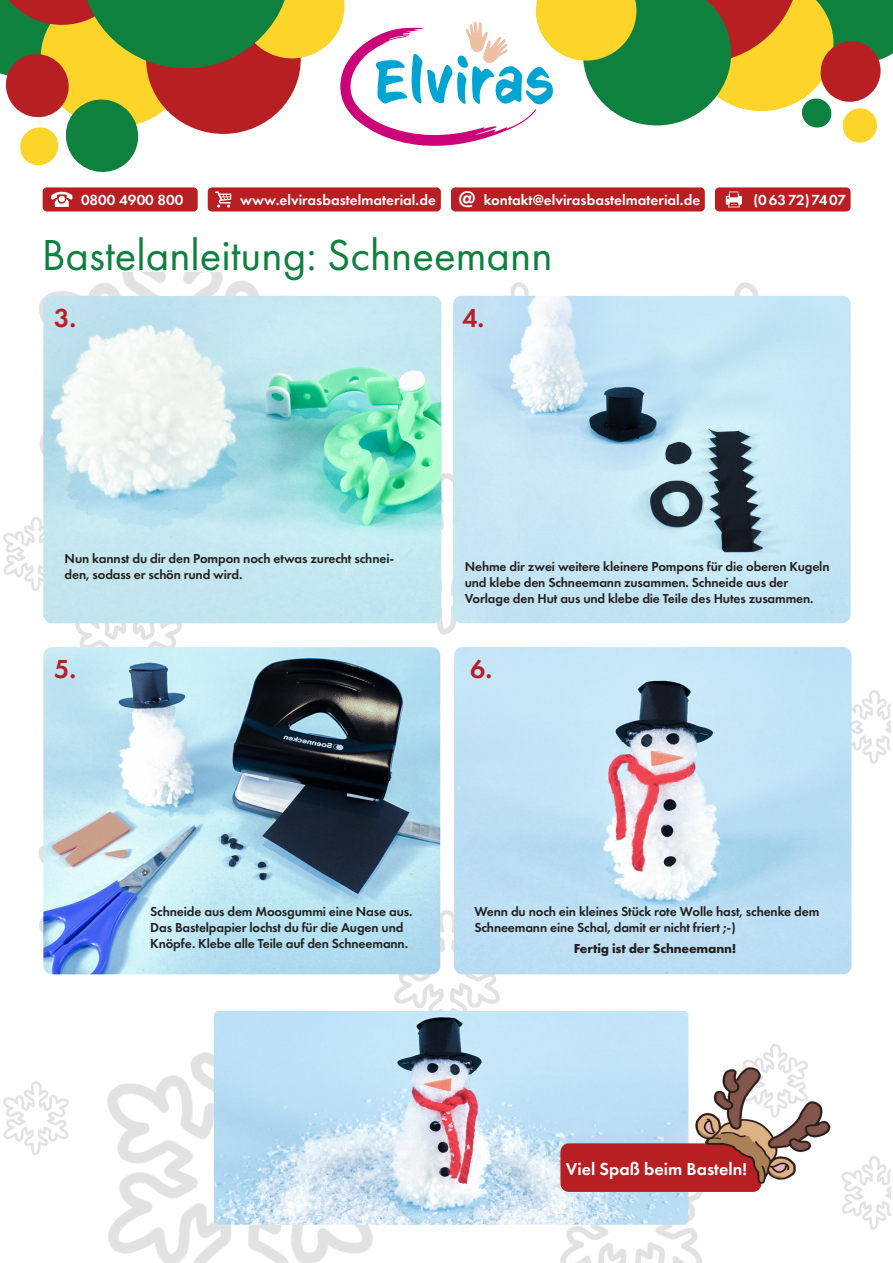
<style>
.page{position:relative;width:893px;height:1263px;background:#fff}
.page>*{position:absolute;margin:0;border:0;box-sizing:border-box;transform-origin:0 0}
.t1{font:45px "Futura PT";color:#0e813f}
.t2{font:600 27px "Futura PT";color:#b81f23}
.t3{font:600 18px "Futura PT";color:#fff}
.t4{font:600 15.15px "Futura PT";color:#fff}
.t5{font:600 13.5px/16.2px "Futura PT";letter-spacing:-.01em;color:#231f20}
.t6{font:700 13.5px "Futura PT";letter-spacing:-.01em;color:#231f20}
.s1{font-size:23.55px}
</style>
<div class="page">
<img style="left:3px;top:272px;width:887px;height:991px">
<div style="left:451px;top:187px;width:254px;height:24px;background:#b81f23;border-radius:4px"></div>
<div style="left:208px;top:187px;width:233px;height:24px;background:#b81f23;border-radius:4px"></div>
<svg style="left:215px;top:191px;width:16px;height:17px"></svg>
<div style="left:715px;top:187px;width:136px;height:24px;background:#b81f23;border-radius:4px"></div>
<svg style="left:726px;top:192px;width:16px;height:15px"></svg>
<div style="left:43px;top:187px;width:155px;height:24px;background:#b81f23;border-radius:4px"></div>
<svg style="left:51px;top:192px;width:22px;height:15px"></svg>
<svg style="left:0;top:0;width:893px;height:172px"></svg>
<img style="left:453px;top:296px;width:398px;height:327px">
<img style="left:454px;top:647px;width:397px;height:327px">
<img style="left:43px;top:647px;width:397px;height:327px">
<img style="left:43px;top:296px;width:398px;height:327px">
<img style="left:214px;top:1011px;width:474px;height:214px">
<div style="left:560px;top:1143px;width:201px;height:49px;background:#b81f23;border-radius:9px"></div>
<img style="left:660px;top:1065px;width:179px;height:124px">
<p class="t4" style="left:81px;top:190px;width:104px">0800 4900 800</p>
<p class="t4" style="left:240px;top:191px;width:462px">www.elvirasbastelmaterial.de <span class="s1">@</span> kontakt@elvirasbastelmaterial.de</p>
<p class="t4" style="left:753px;top:190px;width:94px">(06372)7407</p>
<h1 class="t1" style="left:42px;top:228px;width:512px">Bastelanleitung: Schneemann</h1>
<p class="t2" style="left:54px;top:301px;width:24px">3.</p>
<p class="t2" style="left:462px;top:301px;width:24px">4.</p>
<p class="t5" style="left:65px;top:550px;width:331px">Nun kannst du dir den Pompon noch etwas zurecht schnei&shy;den, sodass er schön rund wird.</p>
<p class="t5" style="left:465px;top:558px;width:366px">Nehme dir zwei weitere kleinere Pompons für die oberen Kugeln und klebe den Schneemann zusammen. Schneide aus der<br>Vorlage den Hut aus und klebe die Teile des Hutes zusammen.</p>
<p class="t2" style="left:54px;top:652px;width:24px">5.</p>
<p class="t2" style="left:470px;top:652px;width:24px">6.</p>
<p class="t5" style="left:150px;top:903px;width:264px">Schneide aus dem Moosgummi eine Nase aus.<br>Das Bastelpapier lochst du für die Augen und<br>Knöpfe. Klebe alle Teile auf den Schneemann.</p>
<p class="t5" style="left:474px;top:903px;width:347px">Wenn du noch ein kleines Stück rote Wolle hast, schenke dem<br>Schneemann eine Schal, damit er nicht friert ;-)</p>
<p class="t6" style="left:574px;top:939px;width:164px">Fertig ist der Schneemann!</p>
<p class="t3" style="left:566px;top:1157px;width:183px">Viel Spaß beim Basteln!</p>
</div>
